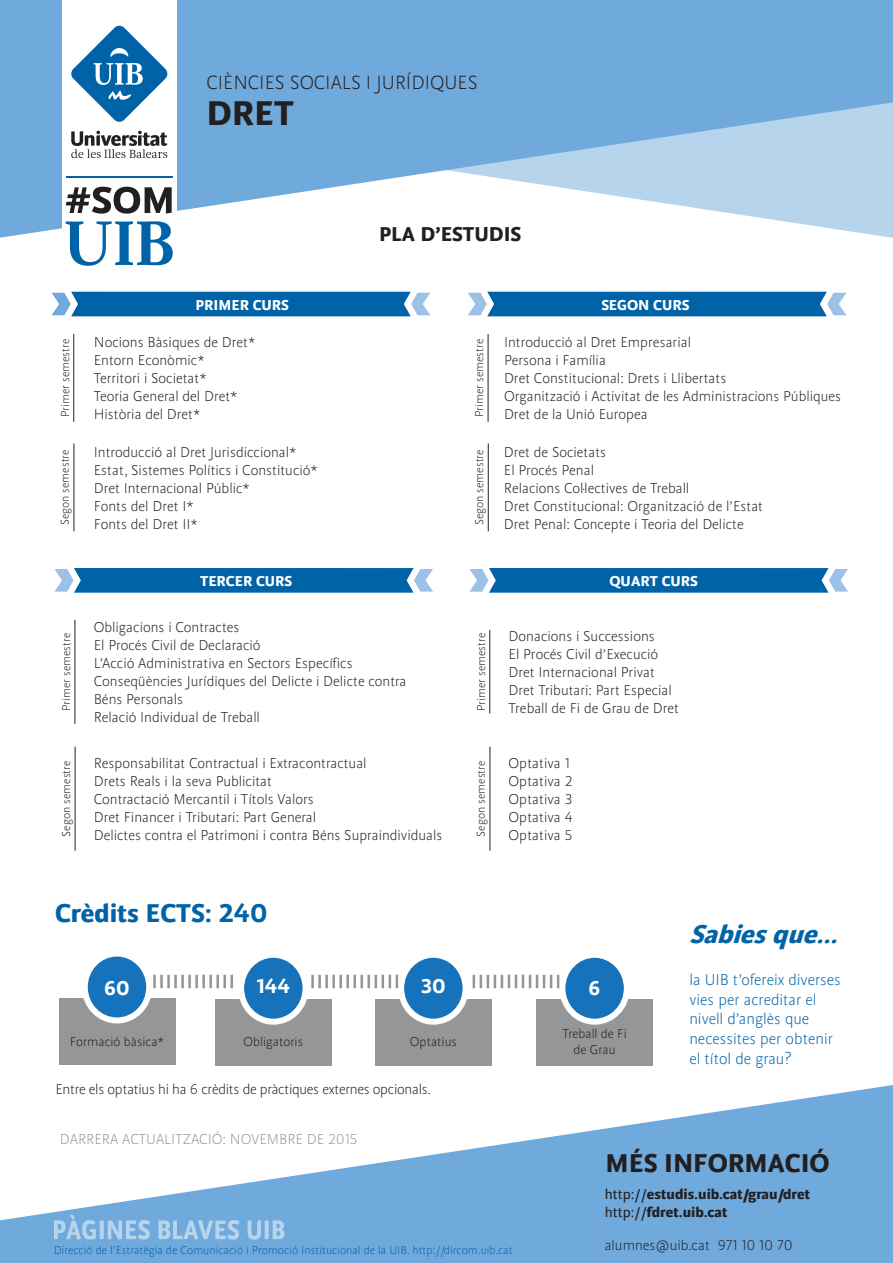
<style>
.page{position:relative;width:893px;height:1263px;background:#fff}
.page>*{position:absolute;margin:0;border:0;box-sizing:border-box;transform-origin:0 0}
.t1{font:700 36px "UI Bsans";color:#231f20}
.t2{font:700 27px "UI Bsans";color:#0063a8}
.t3{font:700 27px "UI Bsans";color:#231f20}
.t4{font:italic 700 27px "UI Bsans";color:#0063a8}
.t5{font:700 21px "UI Bsans";color:#231f20}
.t6{font:700 21px "UI Bsans";color:#fff}
.t7{font:300 20.1px "UI Bsans";color:#231f20}
.t8{font:300 16.5px/19.8px "UI Bsans";color:#0063a8}
.t9{font:300 15px "UI Bsans";color:#231f20}
.t10{font:300 15px "UI Bsans";letter-spacing:-.02em;color:#231f20}
.t11{font:700 15px "UI Bsans";color:#231f20}
.t12{font:700 15px "UI Bsans";color:#fff}
.t13{font:300 15px "UI Bsans";color:#949698}
.t14{font:300 13.5px "UI Bsans";color:#231f20}
.t15{font:300 12px "UI Bsans";color:#231f20}
.t16{font:300 12px "UI Bsans";color:#0063a8}
.s1{font-weight:400}
</style>
<div class="page">
<svg style="left:0;top:1085px;width:893px;height:178px;fill:#70aadc"></svg>
<svg style="left:0;top:0;width:893px;height:238px;fill:#70aadc"></svg>
<svg style="left:54px;top:1215px;width:230px;height:24px;background:#8bbae2"></svg>
<svg style="left:52px;top:292px;width:378px;height:24px;background:#1771b0"></svg>
<svg style="left:468px;top:292px;width:378px;height:24px;background:#1871b0"></svg>
<svg style="left:54px;top:568px;width:379px;height:25px;background:#1c74b2"></svg>
<svg style="left:469px;top:568px;width:379px;height:25px;background:#1c74b2"></svg>
<hr style="left:73px;top:334px;width:1px;height:88px;background:#231f20">
<div style="left:62px;top:0;width:115px;height:273px;background:#fff"></div>
<svg style="left:71px;top:25px;width:97px;height:97px"></svg>
<svg style="left:71px;top:131px;width:96px;height:27px"></svg>
<hr style="left:66px;top:176px;width:107px;height:2px;background:#0063a8">
<svg style="left:66px;top:187px;width:106px;height:27px"></svg>
<svg style="left:66px;top:221px;width:107px;height:45px"></svg>
<hr style="left:74px;top:443px;width:1px;height:88px;background:#231f20">
<hr style="left:488px;top:334px;width:1px;height:88px;background:#231f20">
<hr style="left:488px;top:443px;width:1px;height:88px;background:#231f20">
<hr style="left:75px;top:620px;width:1px;height:104px;background:#231f20">
<hr style="left:75px;top:747px;width:1px;height:103px;background:#231f20">
<hr style="left:489px;top:630px;width:1px;height:83px;background:#231f20">
<hr style="left:490px;top:747px;width:1px;height:103px;background:#231f20">
<svg style="left:153px;top:975px;width:80px;height:13px"></svg>
<div style="left:59px;top:998px;width:116px;height:66px;background:#949698"></div>
<div style="left:85px;top:953px;width:64px;height:67px;background:#1672ba;border-radius:50%"></div>
<div style="left:82px;top:950px;width:70px;height:73px;border:6px solid #fff;border-radius:50%"></div>
<div style="left:215px;top:999px;width:117px;height:66px;background:#949698"></div>
<div style="left:241px;top:955px;width:65px;height:67px;background:#1672ba;border-radius:50%"></div>
<div style="left:238px;top:952px;width:71px;height:73px;border:6px solid #fff;border-radius:50%"></div>
<div style="left:375px;top:999px;width:117px;height:66px;background:#949698"></div>
<div style="left:401px;top:955px;width:65px;height:67px;background:#1672ba;border-radius:50%"></div>
<div style="left:398px;top:952px;width:71px;height:73px;border:6px solid #fff;border-radius:50%"></div>
<div style="left:536px;top:999px;width:117px;height:66px;background:#949698"></div>
<div style="left:562px;top:955px;width:65px;height:67px;background:#1672ba;border-radius:50%"></div>
<div style="left:559px;top:952px;width:71px;height:73px;border:6px solid #fff;border-radius:50%"></div>
<svg style="left:311px;top:975px;width:87px;height:13px"></svg>
<svg style="left:473px;top:975px;width:86px;height:13px"></svg>
<p class="t7" style="left:207px;top:72px;width:273px">CIÈNCIES SOCIALS I JURÍDIQUES</p>
<p class="t1" style="left:207px;top:92px;width:89px">DRET</p>
<p class="t5" style="left:379px;top:222px;width:144px">PLA D’ESTUDIS</p>
<p class="t15" style="left:59px;top:417px;width:80px;rotate:-90deg">Primer semestre</p>
<p class="t15" style="left:59px;top:525px;width:77px;rotate:-90deg">Segon semestre</p>
<p class="t15" style="left:60px;top:711px;width:80px;rotate:-90deg">Primer semestre</p>
<p class="t15" style="left:60px;top:836px;width:77px;rotate:-90deg">Segon semestre</p>
<p class="t12" style="left:196px;top:296px;width:95px">PRIMER CURS</p>
<p class="t12" style="left:601px;top:296px;width:90px">SEGON CURS</p>
<p class="t9" style="left:94px;top:335px;width:163px">Nocions Bàsiques de Dret*</p>
<p class="t9" style="left:94px;top:353px;width:112px">Entorn Econòmic*</p>
<p class="t9" style="left:94px;top:371px;width:114px">Territori i Societat*</p>
<p class="t9" style="left:94px;top:389px;width:145px">Teoria General del Dret*</p>
<p class="t9" style="left:94px;top:407px;width:108px">Història del Dret*</p>
<p class="t9" style="left:94px;top:444px;width:204px">Introducció al Dret Jurisdiccional*</p>
<p class="t9" style="left:94px;top:462px;width:226px">Estat, Sistemes Polítics i Constitució*</p>
<p class="t9" style="left:94px;top:480px;width:158px">Dret Internacional Públic*</p>
<p class="t9" style="left:94px;top:498px;width:101px">Fonts del Dret I*</p>
<p class="t9" style="left:94px;top:516px;width:106px">Fonts del Dret II*</p>
<p class="t15" style="left:473px;top:417px;width:80px;rotate:-90deg">Primer semestre</p>
<p class="t15" style="left:473px;top:525px;width:77px;rotate:-90deg">Segon semestre</p>
<p class="t9" style="left:504px;top:335px;width:188px">Introducció al Dret Empresarial</p>
<p class="t9" style="left:504px;top:353px;width:103px">Persona i Família</p>
<p class="t9" style="left:504px;top:371px;width:224px">Dret Constitucional: Drets i Llibertats</p>
<p class="t9" style="left:504px;top:389px;width:339px">Organització i Activitat de les Administracions Públiques</p>
<p class="t9" style="left:504px;top:407px;width:145px">Dret de la Unió Europea</p>
<p class="t9" style="left:504px;top:444px;width:104px">Dret de Societats</p>
<p class="t9" style="left:504px;top:462px;width:92px">El Procés Penal</p>
<p class="t9" style="left:504px;top:480px;width:187px">Relacions Col·lectives de Treball</p>
<p class="t9" style="left:504px;top:498px;width:261px">Dret Constitucional: Organització de l’Estat</p>
<p class="t9" style="left:504px;top:516px;width:241px">Dret Penal: Concepte i Teoria del Delicte</p>
<p class="t12" style="left:200px;top:572px;width:94px">TERCER CURS</p>
<p class="t12" style="left:609px;top:572px;width:90px">QUART CURS</p>
<p class="t9" style="left:94px;top:619px;width:147px">Obligacions i Contractes</p>
<p class="t9" style="left:94px;top:637px;width:168px">El Procés Civil de Declaració</p>
<p class="t9" style="left:94px;top:655px;width:260px">L’Acció Administrativa en Sectors Específics</p>
<p class="t9" style="left:94px;top:673px;width:314px">Conseqüències Jurídiques del Delicte i Delicte contra</p>
<p class="t9" style="left:94px;top:691px;width:91px">Béns Personals</p>
<p class="t9" style="left:94px;top:709px;width:168px">Relació Individual de Treball</p>
<p class="t9" style="left:94px;top:755px;width:274px">Responsabilitat Contractual i Extracontractual</p>
<p class="t9" style="left:94px;top:773px;width:180px">Drets Reals i la seva Publicitat</p>
<p class="t9" style="left:94px;top:791px;width:222px">Contractació Mercantil i Títols Valors</p>
<p class="t9" style="left:94px;top:809px;width:224px">Dret Financer i Tributari: Part General</p>
<p class="t9" style="left:94px;top:827px;width:350px">Delictes contra el Patrimoni i contra Béns Supraindividuals</p>
<p class="t15" style="left:475px;top:711px;width:80px;rotate:-90deg">Primer semestre</p>
<p class="t15" style="left:475px;top:836px;width:77px;rotate:-90deg">Segon semestre</p>
<p class="t9" style="left:509px;top:628px;width:148px">Donacions i Successions</p>
<p class="t9" style="left:509px;top:646px;width:151px">El Procés Civil d’Execució</p>
<p class="t9" style="left:509px;top:664px;width:148px">Dret Internacional Privat</p>
<p class="t9" style="left:509px;top:682px;width:165px">Dret Tributari: Part Especial</p>
<p class="t9" style="left:509px;top:700px;width:172px">Treball de Fi de Grau de Dret</p>
<p class="t9" style="left:509px;top:755px;width:63px">Optativa 1</p>
<p class="t9" style="left:509px;top:773px;width:65px">Optativa 2</p>
<p class="t9" style="left:509px;top:791px;width:65px">Optativa 3</p>
<p class="t9" style="left:509px;top:809px;width:66px">Optativa 4</p>
<p class="t9" style="left:509px;top:827px;width:65px">Optativa 5</p>
<p class="t2" style="left:55px;top:898px;width:214px">Crèdits ECTS: 240</p>
<p class="t6" style="left:104px;top:976px;width:27px">60</p>
<p class="t6" style="left:256px;top:974px;width:35px">144</p>
<p class="t6" style="left:421px;top:974px;width:26px">30</p>
<p class="t6" style="left:589px;top:976px;width:13px">6</p>
<p class="t14" style="left:70px;top:1034px;width:96px">Formació bàsica*</p>
<p class="t14" style="left:244px;top:1034px;width:61px">Obligatoris</p>
<p class="t14" style="left:410px;top:1034px;width:49px">Optatius</p>
<p class="t10" style="left:55px;top:1081px;width:377px">Entre els optatius hi ha 6 crèdits de pràctiques externes opcionals.</p>
<p class="t13" style="left:60px;top:1131px;width:299px">DARRERA ACTUALITZACIÓ: NOVEMBRE DE 2015</p>
<p class="t14" style="left:562px;top:1026px;width:66px">Treball de Fi</p>
<p class="t14" style="left:574px;top:1042px;width:44px">de Grau</p>
<p class="t4" style="left:689px;top:918px;width:158px">Sabiesque...</p>
<p class="t8" style="left:689px;top:970px;width:153px">la UIB t’ofereix diverses vies per acreditar el nivell d’anglès que necessites per obtenir el títol de grau?</p>
<p class="t3" style="left:606px;top:1147px;width:226px">MÉS INFORMACIÓ</p>
<p class="t11" style="left:605px;top:1186px;width:207px"><span class="s1">http://</span>estudis.uib.cat/grau/dret</p>
<p class="t11" style="left:605px;top:1204px;width:124px"><span class="s1">http://</span>fdret.uib.cat</p>
<p class="t16" style="left:54px;top:1244px;width:460px">Direcció de l’Estratègia de Comunicació i Promoció Institucional de la UIB. http://dircom.uib.cat</p>
<p class="t9" style="left:605px;top:1237px;width:190px">alumnes@uib.cat 971 10 10 70</p>
</div>
